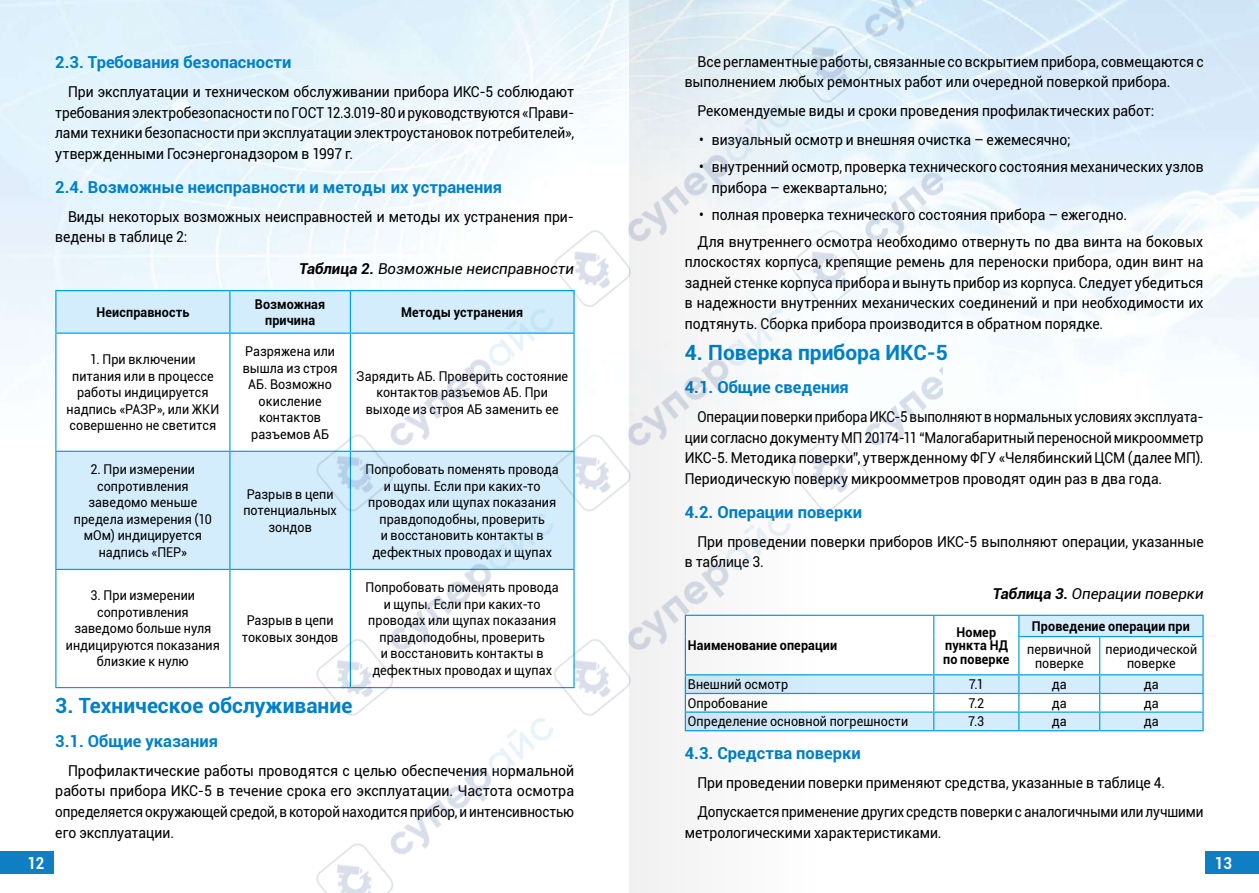
<style>
.page{position:relative;width:1259px;height:893px;background:#fff}
.page>*{position:absolute;margin:0;border:0;box-sizing:border-box;transform-origin:0 0}
.t1{font:700 21px "Roboto";color:#0080c9}
.t2{font:700 16.5px "Roboto";color:#0080c9}
.t3{font:700 16.5px "Roboto";color:#fff;scale:.9 1}
.t4{font:15px/20.7px "Roboto";color:#000;scale:.93 1}
.t5{font:15px/20.7px "Roboto";color:#000;text-align:justify;scale:.94 1}
.t6{font:15px/20.5px "Roboto";color:#000;text-align:justify;scale:.9 1}
.t7{font:italic 15px "Roboto";color:#000}
.t8{font:13.5px/16.5px "Roboto";letter-spacing:.005em;color:#000;text-align:center;scale:.93 1}
.t9{font:700 13.5px/13.5px "Roboto";letter-spacing:.01em;color:#000;text-align:center;scale:.93 1}
.s1{font-weight:700}
</style>
<div class="page">
<img style="left:0;top:0;width:1259px;height:874px">
<div style="left:56px;top:291px;width:260px;height:42px;background:#d4edfc"></div>
<svg style="left:56px;top:334px;width:260px;height:353px"></svg>
<hr style="left:55px;top:290px;width:175px;height:1px;background:#009ee3">
<hr style="left:55px;top:291px;width:1px;height:42px;background:#009ee3">
<hr style="left:230px;top:290px;width:120px;height:1px;background:#009ee3">
<hr style="left:229px;top:291px;width:1px;height:42px;background:#009ee3">
<hr style="left:55px;top:333px;width:175px;height:1px;background:#009ee3">
<hr style="left:55px;top:334px;width:1px;height:117px;background:#009ee3">
<hr style="left:230px;top:333px;width:120px;height:1px;background:#009ee3">
<hr style="left:229px;top:334px;width:1px;height:117px;background:#009ee3">
<hr style="left:55px;top:451px;width:175px;height:1px;background:#009ee3">
<hr style="left:55px;top:452px;width:1px;height:117px;background:#009ee3">
<hr style="left:230px;top:451px;width:120px;height:1px;background:#009ee3">
<hr style="left:229px;top:452px;width:1px;height:117px;background:#009ee3">
<hr style="left:55px;top:569px;width:175px;height:1px;background:#009ee3">
<hr style="left:55px;top:570px;width:1px;height:117px;background:#009ee3">
<hr style="left:230px;top:569px;width:120px;height:1px;background:#009ee3">
<hr style="left:229px;top:570px;width:1px;height:117px;background:#009ee3">
<hr style="left:55px;top:687px;width:175px;height:1px;background:#009ee3">
<hr style="left:230px;top:687px;width:120px;height:1px;background:#009ee3">
<svg style="left:942px;top:615px;width:261px;height:115px"></svg>
<hr style="left:934px;top:730px;width:85px;height:1px;background:#009ee3">
<hr style="left:1019px;top:730px;width:80px;height:1px;background:#009ee3">
<hr style="left:1099px;top:730px;width:104px;height:1px;background:#009ee3">
<div style="left:1205px;top:851px;width:54px;height:22px;background:#107ec3"></div>
<div style="left:0;top:851px;width:54px;height:22px;background:#107ec3"></div>
<img style="left:316px;top:0;width:626px;height:893px">
<p class="t3" style="left:27px;top:851px;width:20px">12</p>
<p class="t2" style="left:55px;top:50px;width:238px">2.3. Требования безопасности</p>
<p class="t4" style="left:55px;top:81px;width:559px;text-align:justify;text-indent:13px">При эксплуатации и техническом обслуживании прибора ИКС-5 соблюдают требования электробезопасности по ГОСТ 12.3.019-80 и руководствуются «Прави&shy;лами техники безопасности при эксплуатации электроустановок потребителей», утвержденными Госэнергонадзором в 1997 г.</p>
<p class="t2" style="left:55px;top:175px;width:448px">2.4. Возможные неисправности и методы их устранения</p>
<p class="t4" style="left:55px;top:205px;width:559px;text-indent:13px">Виды некоторых возможных неисправностей и методы их устранения при&shy;ведены в таблице 2:</p>
<p class="t7" style="left:299px;top:258px;width:277px"><span class="s1">Таблица 2.</span> Возможные неисправности</p>
<p class="t9" style="left:96px;top:305px;width:101px">Неисправность</p>
<p class="t9" style="left:255px;top:295px;width:77px;line-height:16.5px">Возможная причина</p>
<p class="t9" style="left:401px;top:305px;width:133px">Методы устранения</p>
<p class="t8" style="left:67px;top:351px;width:166px">1. При включении питания или в процессе работы индицируется надпись «РАЗР», или ЖКИ совершенно не светится</p>
<p class="t8" style="left:243px;top:342px;width:104px">Разряжена или вышла из строя<br>АБ. Возможно окисление контактов разъемов АБ</p>
<p class="t8" style="left:356px;top:367px;width:229px">Зарядить АБ. Проверить состояние контактов разъемов АБ. При выходе из строя АБ заменить ее</p>
<p class="t8" style="left:74px;top:461px;width:150px">2. При измерении сопротивления заведомо меньше предела измерения (10 мОм) индицируется надпись «ПЕР»</p>
<p class="t8" style="left:66px;top:587px;width:167px">3. При измерении сопротивления заведомо больше нуля индицируются показания близкие к нулю</p>
<p class="t8" style="left:243px;top:485px;width:102px">Разрыв в цепи потенциальных зондов</p>
<p class="t8" style="left:242px;top:612px;width:105px">Разрыв в цепи токовых зондов</p>
<p class="t8" style="left:365px;top:461px;width:209px">Попробовать поменять провода и щупы. Если при каких-то проводах или щупах показания правдоподобны, проверить<br>и восстановить контакты в дефектных проводах и щупах</p>
<p class="t8" style="left:365px;top:579px;width:209px">Попробовать поменять провода и щупы. Если при каких-то проводах или щупах показания правдоподобны, проверить<br>и восстановить контакты в дефектных проводах и щупах</p>
<h1 class="t1" style="left:55px;top:690px;width:298px">3. Техническое обслуживание</h1>
<p class="t2" style="left:55px;top:729px;width:164px">3.1. Общие указания</p>
<p class="t5" style="left:55px;top:759px;width:553px;text-indent:13px">Профилактические работы проводятся с целью обеспечения нормальной работы прибора ИКС-5 в течение срока его эксплуатации. Частота осмотра определяется окружающей средой, в которой находится прибор, и интенсивностью его эксплуатации.</p>
<p class="t4" style="left:685px;top:50px;width:559px;text-indent:13px">Все регламентные работы, связанные со вскрытием прибора, совмещаются с выполнением любых ремонтных работ или очередной поверкой прибора.</p>
<p class="t4" style="left:697px;top:100px;width:493px">Рекомендуемые виды и сроки проведения профилактических работ:</p>
<p class="t4" style="left:699px;top:129px;width:401px">• визуальный осмотр и внешняя очистка – ежемесячно;</p>
<p class="t4" style="left:712px;top:156px;width:530px;text-indent:-13px">• внутренний осмотр, проверка технического состояния механических узлов прибора – ежеквартально;</p>
<p class="t4" style="left:697px;top:200px;width:545px;line-height:27px">• полная проверка технического состояния прибора – ежегодно.<br>Для внутреннего осмотра необходимо отвернуть по два винта на боковых</p>
<p class="t5" style="left:685px;top:251px;width:553px">плоскостях корпуса, крепящие ремень для переноски прибора, один винт на задней стенке корпуса прибора и вынуть прибор из корпуса. Следует убедиться в надежности внутренних механических соединений и при необходимости их подтянуть. Сборка прибора производится в обратном порядке.</p>
<h1 class="t1" style="left:685px;top:337px;width:265px">4. Поверка прибора ИКС-5</h1>
<p class="t2" style="left:685px;top:376px;width:166px">4.1. Общие сведения</p>
<p class="t6" style="left:685px;top:406px;width:578px;text-indent:13px">Операции поверки прибора ИКС-5 выполняют в нормальных условиях эксплуата&shy;ции согласно документу МП 20174-11 “Малогабаритный переносной микроомметр ИКС-5. Методика поверки”, утвержденному ФГУ «Челябинский ЦСМ (далее МП).<br>Периодическую поверку микроомметров проводят один раз в два года.</p>
<p class="t2" style="left:685px;top:500px;width:179px">4.2. Операции поверки</p>
<p class="t4" style="left:685px;top:531px;width:559px;text-indent:13px">При проведении поверки приборов ИКС-5 выполняют операции, указанные в таблице 3.</p>
<p class="t7" style="left:993px;top:583px;width:212px"><span class="s1">Таблица 3.</span> Операции поверки</p>
<p class="t9" style="left:688px;top:638px;width:162px">Наименование операции</p>
<p class="t9" style="left:943px;top:625px;width:73px">Номер пункта НД по поверке</p>
<p class="t9" style="left:1032px;top:619px;width:171px">Проведение операции при</p>
<p class="t8" style="left:1027px;top:642px;width:70px;line-height:13.5px">первичной поверке</p>
<p class="t8" style="left:1105px;top:642px;width:100px;line-height:13.5px">периодической поверке</p>
<p class="t8" style="left:688px;top:676px;width:109px">Внешний осмотр</p>
<p class="t8" style="left:968px;top:676px;width:18px">7.1</p>
<p class="t8" style="left:1051px;top:676px;width:18px">да</p>
<p class="t8" style="left:1143px;top:676px;width:18px">да</p>
<p class="t8" style="left:688px;top:694px;width:87px">Опробование</p>
<p class="t8" style="left:968px;top:694px;width:19px">7.2</p>
<p class="t8" style="left:1051px;top:694px;width:18px">да</p>
<p class="t8" style="left:1144px;top:694px;width:18px">да</p>
<p class="t8" style="left:688px;top:713px;width:238px">Определение основной погрешности</p>
<p class="t8" style="left:968px;top:713px;width:19px">7.3</p>
<p class="t8" style="left:1051px;top:713px;width:18px">да</p>
<p class="t8" style="left:1144px;top:713px;width:18px">да</p>
<p class="t2" style="left:685px;top:741px;width:178px">4.3. Средства поверки</p>
<p class="t4" style="left:697px;top:768px;width:546px;line-height:29.1px">При проведении поверки применяют средства, указанные в таблице 4.<br>Допускается применение других средств поверки с аналогичными или лучшими</p>
<p class="t4" style="left:685px;top:821px;width:278px">метрологическими характеристиками.</p>
<p class="t3" style="left:1215px;top:851px;width:20px">13</p>
</div>
